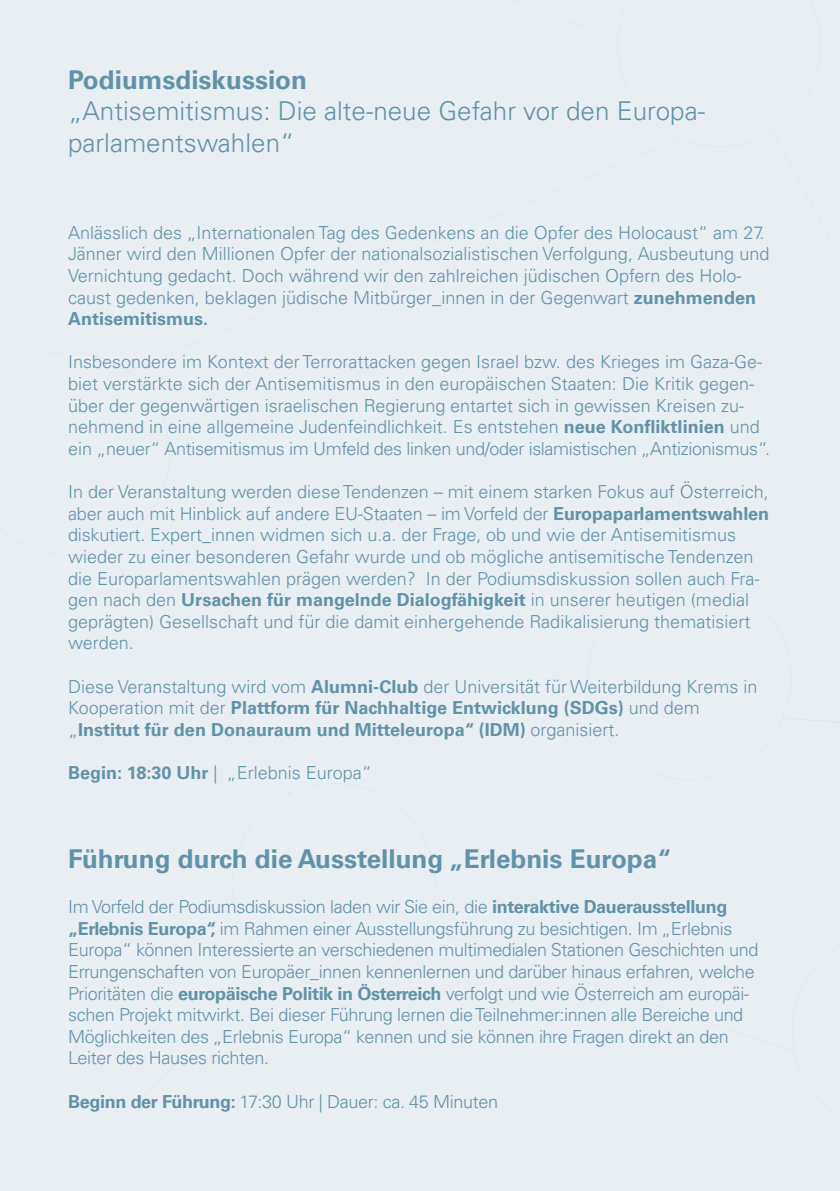
<style>
.page{position:relative;width:840px;height:1191px;background:#fff}
.page>*{position:absolute;margin:0;border:0;box-sizing:border-box;transform-origin:0 0}
.t1{font:300 26px/31.2px "Univers LT Pro 45";color:#6093a8}
.t2{font:700 26px "Univers LT Pro 65";color:#6093a8}
.t3{font:300 18px/21.6px "Univers LT Pro 45";color:#6093a8}
.t4{font:300 18px/21.6px "Univers LT Pro 45";letter-spacing:-.02em;color:#6093a8}
.t5{font:700 18px/21.6px "Univers LT Pro 65";color:#6093a8}
.s1{font-family:"Univers LT Pro 65";font-weight:700}
.s2{font-family:"Univers LT Pro 45";font-weight:300}
</style>
<div class="page">
<div style="left:0;top:0;width:839px;height:1191px;background:#e9eef2"></div>
<h1 class="t2" style="left:68px;top:62px;width:240px">Podiumsdiskussion</h1>
<h1 class="t1" style="left:68px;top:95px;width:638px">„Antisemitismus: Die alte-neue Gefahr vor den Europa&shy;parlamentswahlen“</h1>
<p class="t3" style="left:68px;top:221px;width:702px">Anlässlich des „Internationalen Tag des Gedenkens an die Opfer des Holocaust“ am 27.<br>Jänner wird den Millionen Opfer der nationalsozialistischen Verfolgung, Ausbeutung und Vernichtung gedacht. Doch während wir den zahlreichen jüdischen Opfern des Holo&shy;caust gedenken, beklagen jüdische Mitbürger_innen in der Gegenwart <span class="s1">zunehmenden</span></p>
<p class="t5" style="left:68px;top:307px;width:142px">Antisemitismus.</p>
<p class="t3" style="left:68px;top:351px;width:703px">Insbesondere im Kontext der Terrorattacken gegen Israel bzw. des Krieges im Gaza-Ge&shy;biet verstärkte sich der Antisemitismus in den europäischen Staaten: Die Kritik gegen&shy;über der gegenwärtigen israelischen Regierung entartet sich in gewissen Kreisen zu&shy;nehmend in eine allgemeine Judenfeindlichkeit. Es entstehen <span class="s1">neue Konfliktlinien</span> und ein „neuer“ Antisemitismus im Umfeld des linken und/oder islamistischen „Antizionismus“.</p>
<p class="t3" style="left:68px;top:480px;width:702px">In der Veranstaltung werden diese Tendenzen – mit einem starken Fokus auf Österreich, aber auch mit Hinblick auf andere EU-Staaten – im Vorfeld der <span class="s1">Europaparlamentswahlen </span>diskutiert. Expert_innen widmen sich u.a. der Frage, ob und wie der Antisemitismus wieder zu einer besonderen Gefahr wurde und ob mögliche antisemitische Tendenzen die Europarlamentswahlen prägen werden? In der Podiumsdiskussion sollen auch Fra-</p>
<p class="t5" style="left:68px;top:588px;width:682px"><span class="s2">gen nach den</span> Ursachen für mangelnde Dialogfähigkeit <span class="s2">in unserer heutigen (medial</span></p>
<p class="t3" style="left:68px;top:610px;width:683px">geprägten) Gesellschaft und für die damit einhergehende Radikalisierung thematisiert werden.</p>
<p class="t3" style="left:68px;top:675px;width:690px">Diese Veranstaltung wird vom <span class="s1">Alumni-Club</span> der Universität für Weiterbildung Krems in</p>
<p class="t5" style="left:68px;top:696px;width:633px"><span class="s2">Kooperation mit der</span> Plattform für Nachhaltige Entwicklung (SDGs) <span class="s2">und dem „</span>Institut für den Donauraum und Mitteleuropa“ (IDM) <span class="s2">organisiert.</span></p>
<p class="t3" style="left:68px;top:761px;width:305px"><span class="s1">Begin: 18:30 Uhr</span> | „Erlebnis Europa“</p>
<h1 class="t2" style="left:68px;top:841px;width:605px">Führung durch die Ausstellung „Erlebnis Europa“</h1>
<p class="t4" style="left:68px;top:895px;width:691px">Im Vorfeld der Podiumsdiskussion laden wir Sie ein, die <span class="s1">interaktive Dauerausstellung „Erlebnis Europa“,</span> im Rahmen einer Ausstellungsführung zu besichtigen. Im „Erlebnis Europa“ können Interessierte an verschiedenen multimedialen Stationen Geschichten und Errungenschaften von Europäer_innen kennenlernen und darüber hinaus erfahren, welche Prioritäten die <span class="s1">europäische Politik in Österreich</span> verfolgt und wie Österreich am europäi&shy;schen Projekt mitwirkt. Bei dieser Führung lernen die Teilnehmer:innen alle Bereiche und Möglichkeiten des „Erlebnis Europa“ kennen und sie können ihre Fragen direkt an den Leiter des Hauses richten.</p>
<p class="t4" style="left:68px;top:1090px;width:431px"><span class="s1">Beginn der Führung:</span> 17:30 Uhr | Dauer: ca. 45 Minuten</p>
</div>
